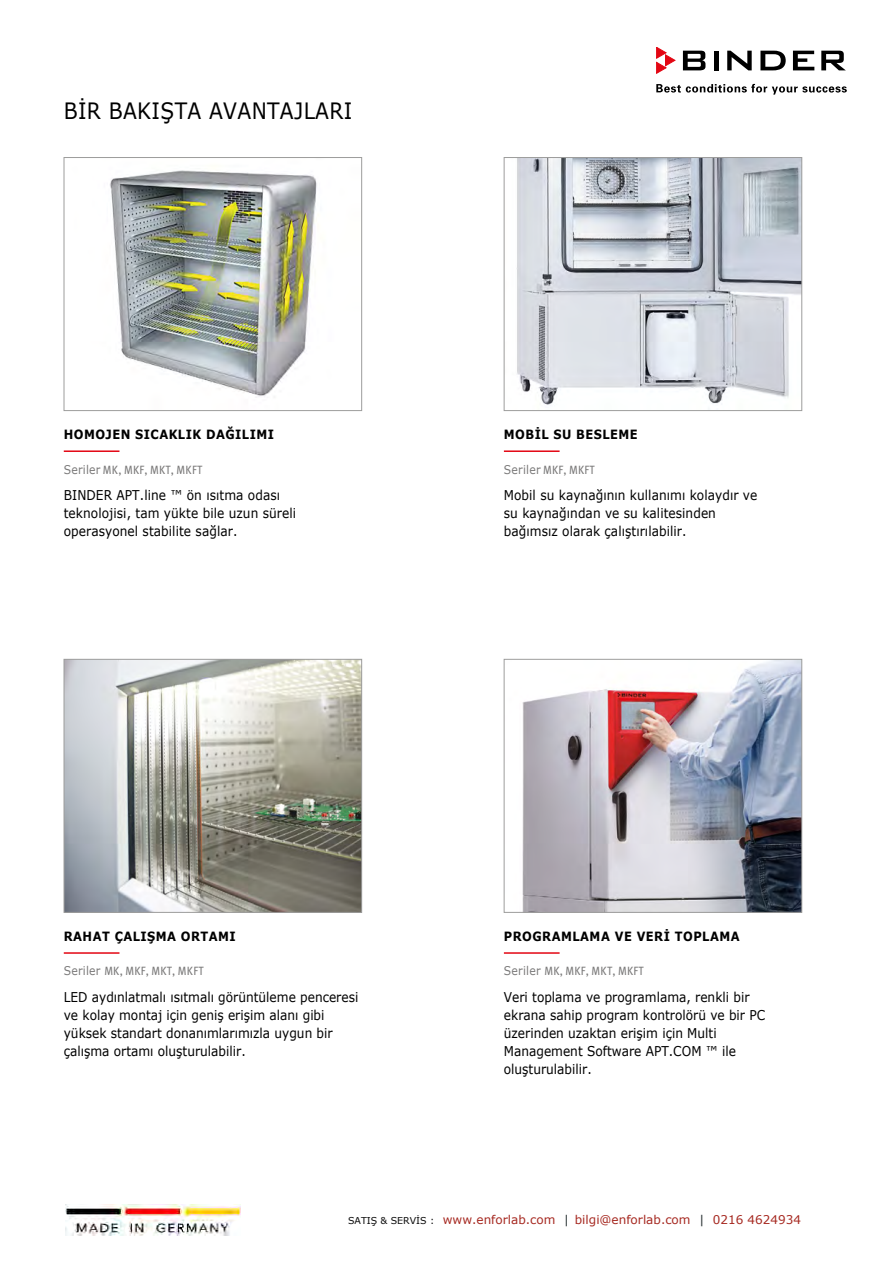
<style>
.page{position:relative;width:893px;height:1263px;background:#fff}
.page>*{position:absolute;margin:0;border:0;box-sizing:border-box;transform-origin:0 0}
.t1{font:22.5px "Verdana";letter-spacing:.015em;color:#000;scale:.9 1}
.t2{font:13.5px/18px "Verdana";color:#000;scale:.9 1}
.t3{font:700 12.75px "Verdana";letter-spacing:.04em;color:#000;scale:.9 1}
.t4{font:12px "Meta Pro";letter-spacing:.02em;color:#7c7b7b;scale:.9 1}
.t5{font:12px "Verdana";color:#a62921}
.s1{font-family:"Verdana"}
.s2{font-size:9.45px;color:#0a0a0a}
.s3{color:#242e30}
.s4{color:#272f31}
</style>
<div class="page">
<img style="left:110px;top:170px;width:207px;height:228px">
<div style="left:64px;top:157px;width:298px;height:254px;border:1px solid #9d9d9c"></div>
<img style="left:516px;top:159px;width:284px;height:246px">
<div style="left:504px;top:157px;width:298px;height:254px;border:1px solid #9d9d9c"></div>
<hr style="left:64px;top:450px;width:55px;height:2px;background:#e30613">
<hr style="left:504px;top:450px;width:56px;height:2px;background:#e30613">
<img style="left:66px;top:661px;width:294px;height:249px">
<div style="left:64px;top:659px;width:298px;height:253px;border:1px solid #9d9d9c"></div>
<img style="left:522px;top:661px;width:278px;height:249px">
<div style="left:504px;top:659px;width:298px;height:253px;border:1px solid #9d9d9c"></div>
<hr style="left:64px;top:952px;width:55px;height:2px;background:#e30613">
<hr style="left:504px;top:952px;width:56px;height:2px;background:#e30613">
<svg style="left:656px;top:84px;width:191px;height:11px"></svg>
<svg style="left:683px;top:51px;width:22px;height:19px"></svg>
<hr style="left:714px;top:51px;width:4px;height:19px;background:#000">
<svg style="left:727px;top:51px;width:25px;height:19px"></svg>
<svg style="left:760px;top:51px;width:26px;height:19px"></svg>
<svg style="left:793px;top:51px;width:21px;height:19px"></svg>
<svg style="left:821px;top:51px;width:24px;height:19px"></svg>
<svg style="left:656px;top:47px;width:19px;height:27px"></svg>
<img style="left:65px;top:1204px;width:176px;height:32px">
<h1 class="t1" style="left:64px;top:95px;width:322px">BİR BAKIŞTA AVANTAJLARI</h1>
<p class="t3" style="left:64px;top:425px;width:235px">HOMOJEN SICAKLIK DAĞILIMI</p>
<p class="t4" style="left:64px;top:460px;width:155px"><span class="s1">Seriler</span> MK, MKF, MKT, MKFT</p>
<p class="t2" style="left:64px;top:486px;width:260px">BINDER APT.line ™ ön ısıtma odası teknolojisi, tam yükte bile uzun süreli operasyonel stabilite sağlar.</p>
<p class="t3" style="left:504px;top:425px;width:150px">MOBİL SU BESLEME</p>
<p class="t4" style="left:504px;top:460px;width:102px"><span class="s1">Seriler</span> MKF, MKFT</p>
<p class="t2" style="left:504px;top:486px;width:283px">Mobil su kaynağının kullanımı kolaydır ve su kaynağından ve su kalitesinden bağımsız olarak çalıştırılabilir.</p>
<p class="t3" style="left:64px;top:927px;width:192px">RAHAT ÇALIŞMA ORTAMI</p>
<p class="t4" style="left:64px;top:962px;width:157px"><span class="s1">Seriler</span> MK, MKF, MKT, MKFT</p>
<p class="t2" style="left:64px;top:988px;width:329px">LED aydınlatmalı ısıtmalı görüntüleme penceresi ve kolay montaj için geniş erişim alanı gibi yüksek standart donanımlarımızla uygun bir çalışma ortamı oluşturulabilir.</p>
<p class="t3" style="left:504px;top:927px;width:263px">PROGRAMLAMA VE VERİ TOPLAMA</p>
<p class="t4" style="left:504px;top:962px;width:157px"><span class="s1">Seriler</span> MK, MKF, MKT, MKFT</p>
<p class="t2" style="left:504px;top:988px;width:292px">Veri toplama ve programlama, renkli bir ekrana sahip program kontrolörü ve bir PC üzerinden uzaktan erişim için Multi Management Software APT.COM ™ ile oluşturulabilir.</p>
<p class="t5" style="left:348px;top:1211px;width:454px"><span class="s2">SATIŞ &amp; SERVİS :</span> www.enforlab.com <span class="s3">|</span> bilgi@enforlab.com <span class="s4">|</span> 0216 4624934</p>
</div>
